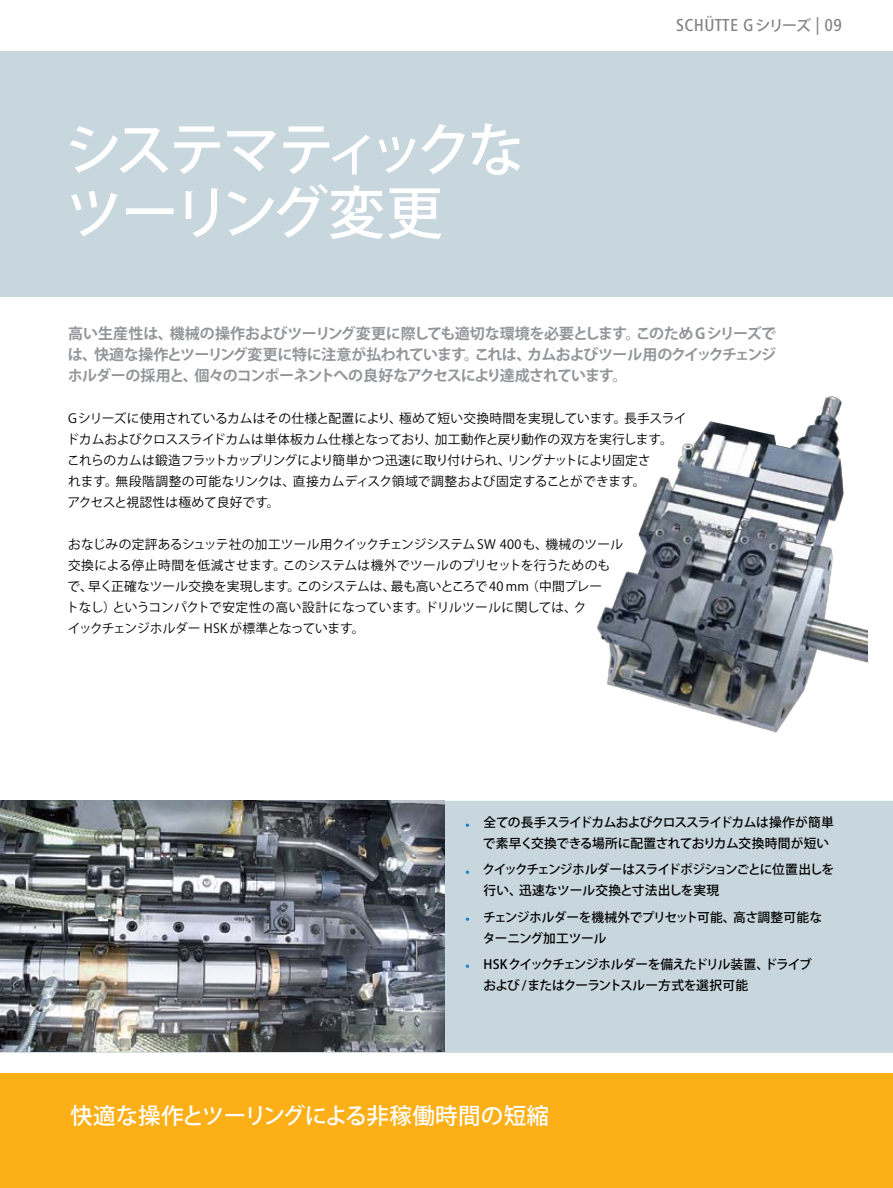
<style>
.page{position:relative;width:893px;height:1188px;background:#fff}
.page>*{position:absolute;margin:0;border:0;box-sizing:border-box;transform-origin:0 0}
.t1{font:500 57px/63px "Koz Go Pro";letter-spacing:-.095em;color:#fff}
.t2{font:500 22.5px "Koz Go Pro";color:#fff}
.t3{font:500 condensed 18px "Frutiger Next LT";letter-spacing:.02em;color:#808285}
.t4{font:700 15px/21px "Koz Go Pro";letter-spacing:-.07em;color:#939598;text-align:justify}
.t5{font:12.75px/21px "Koz Go Pro";letter-spacing:-.005em;color:#000}
.t6{font:500 12.75px/21px "Koz Go Pro";letter-spacing:-.06em;color:#000}
.t7{font:500 12.75px/21px "Koz Go Pro";letter-spacing:-.04em;color:#000}
.s1{font-family:"Koz Go Pro";font-stretch:normal;font-size:15px}
.s2{color:#0080c6}
</style>
<div class="page">
<div style="left:0;top:1074px;width:893px;height:114px;background:#fcaf17"></div>
<div style="left:0;top:51px;width:893px;height:246px;background:#c8d6dd"></div>
<div style="left:0;top:801px;width:893px;height:252px;background:#c8d6dd"></div>
<img style="left:0;top:801px;width:444px;height:251px">
<img style="left:596px;top:396px;width:272px;height:337px">
<h1 class="t1" style="left:65px;top:121px;width:461px">システマティックなツーリング変更</h1>
<h3 class="t3" style="left:676px;top:15px;width:167px">Schütte G<span class="s1">シリーズ</span> | 09</h3>
<p class="t4" style="left:68px;top:324px;width:710px">高い生産性は、機械の操作およびツーリング変更に際しても適切な環境を必要とします。このため Gシリーズでは、快適な操作とツーリング変更に特に注意が払われています。これは、カムおよびツール用のクイックチェンジホルダーの採用と、個々のコンポーネントへの良好なアクセスにより達成されています。</p>
<p class="t5" style="left:67px;top:408px;width:622px">Gシリーズに使用されているカムはその仕様と配置により、極めて短い交換時間を実現しています。長手スライドカムおよびクロススライドカムは単体板カム仕様となっており、加工動作と戻り動作の双方を実行します。これらのカムは鍛造フラットカップリングにより簡単かつ迅速に取り付けられ、リングナットにより固定さ<br>れます。無段階調整の可能なリンクは、直接カムディスク領域で調整および固定することができます。<br>アクセスと視認性は極めて良好です。</p>
<p class="t5" style="left:66px;top:534px;width:558px">おなじみの定評あるシュッテ社の加工ツール用クイックチェンジシステム SW 400 も、機械のツール交換による停止時間を低減させます。このシステムは機外でツールのプリセットを行うためのもで、早く正確なツール交換を実現します。このシステムは、最も高いところで 40 mm（中間プレー<br>トなし）というコンパクトで安定性の高い設計になっています。ドリルツールに関しては、ク<br>イックチェンジホルダー HSK が標準となっています。</p>
<p class="t7" style="left:483px;top:813px;width:352px;text-indent:-17px"><span class="s2">•</span> 全ての長手スライドカムおよびクロススライドカムは操作が簡単で素早く交換できる場所に配置されておりカム交換時間が短い</p>
<p class="t6" style="left:484px;top:860px;width:352px;text-indent:-18px"><span class="s2">•</span> クイックチェンジホルダーはスライドポジションごとに位置出しを行い、迅速なツール交換と寸法出しを実現</p>
<p class="t7" style="left:483px;top:907px;width:341px;text-indent:-17px"><span class="s2">•</span> チェンジホルダーを機械外でプリセット可能、高さ調整可能なターニング加工ツール</p>
<p class="t6" style="left:483px;top:954px;width:330px;text-indent:-18px"><span class="s2">•</span> HSKクイックチェンジホルダーを備えたドリル装置、ドライブおよび /またはクーラントスルー方式を選択可能</p>
<h2 class="t2" style="left:70px;top:1101px;width:481px">快適な操作とツーリングによる非稼働時間の短縮</h2>
</div>
